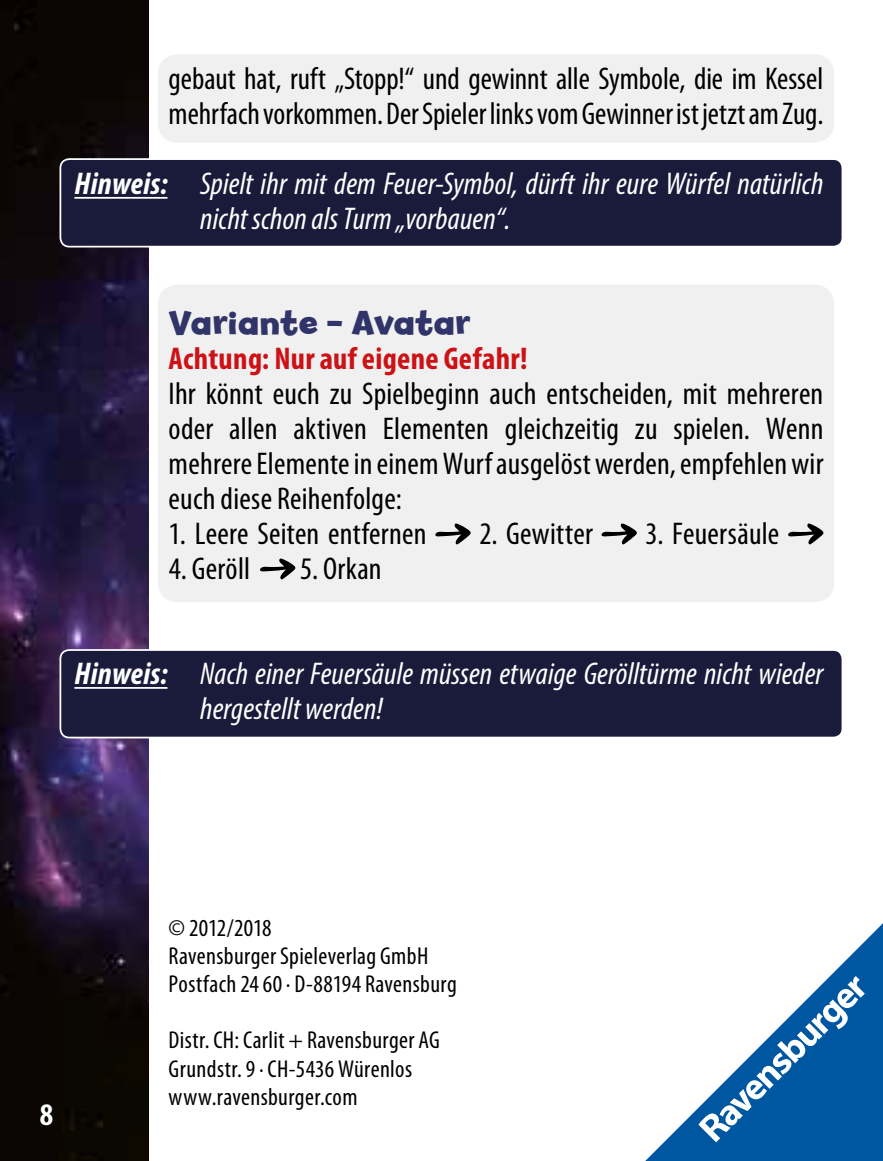
<style>
.page{position:relative;width:883px;height:1161px;background:#fff}
.page>*{position:absolute;margin:0;border:0;box-sizing:border-box;transform-origin:0 0}
.t1{font:700 35px "Billy";letter-spacing:.01em;color:#303469}
.t2{font:condensed 31.5px/35px "Myriad Pro";letter-spacing:.005em;color:#000}
.t3{font:italic condensed 31.5px/35px "Myriad Pro";letter-spacing:.005em;color:#fff}
.t4{font:700 condensed 31.5px "Myriad Pro";letter-spacing:.01em;color:#cc1216}
.t5{font:italic 700 condensed 31.5px "Myriad Pro";letter-spacing:.01em;color:#fff}
.t6{font:700 condensed 31.5px "Myriad Pro";color:#fff}
.t7{font:condensed 24.5px/28px "Myriad Pro";letter-spacing:.015em;color:#000}
</style>
<div class="page">
<img style="left:0;top:0;width:149px;height:1161px">
<div style="left:60px;top:159px;width:782px;height:88px;background:#1a1a3b;border-radius:9px"></div>
<div style="left:60px;top:158px;width:783px;height:89px;border:2px solid #fff;border-radius:9px"></div>
<div style="left:60px;top:650px;width:782px;height:87px;background:#1a1a3b;border-radius:9px"></div>
<div style="left:60px;top:649px;width:783px;height:89px;border:2px solid #fff;border-radius:9px"></div>
<div style="left:158px;top:285px;width:676px;height:317px;background:#f0f0f0;border-radius:20px"></div>
<div style="left:158px;top:54px;width:676px;height:89px;background:#f0f0f0;border-radius:20px"></div>
<svg style="left:435px;top:523px;width:36px;height:21px"></svg>
<svg style="left:601px;top:523px;width:36px;height:21px"></svg>
<svg style="left:788px;top:523px;width:36px;height:21px"></svg>
<svg style="left:260px;top:558px;width:36px;height:21px"></svg>
<hr style="left:74px;top:197px;width:94px;height:2px;background:#fff">
<hr style="left:74px;top:687px;width:94px;height:2px;background:#fff">
<svg style="left:645px;top:923px;width:238px;height:238px"></svg>
<svg style="left:698px;top:976px;width:167px;height:166px"></svg>
<p class="t2" style="left:169px;top:61px;width:656px">gebaut hat, ruft „Stopp!“ und gewinnt alle Symbole, die im Kessel mehrfach vorkommen. Der Spieler links vom Gewinner ist jetzt am Zug.</p>
<p class="t5" style="left:74px;top:164px;width:95px">Hinweis:</p>
<p class="t3" style="left:200px;top:166px;width:625px">Spielt ihr mit dem Feuer-Symbol, dürft ihr eure Würfel natürlich nicht schon als Turm „vorbauen“.</p>
<p class="t1" style="left:169px;top:303px;width:304px">Variante – Avatar</p>
<p class="t4" style="left:169px;top:339px;width:360px">Achtung: Nur auf eigene Gefahr!</p>
<p class="t2" style="left:169px;top:376px;width:656px;text-align:justify">Ihr könnt euch zu Spielbeginn auch entscheiden, mit mehreren oder allen aktiven Elementen gleichzeitig zu spielen. Wenn mehrere Elemente in einem Wurf ausgelöst werden, empfehlen wir euch diese Reihenfolge:</p>
<p class="t2" style="left:169px;top:516px;width:259px">1. Leere Seiten entfernen</p>
<p class="t2" style="left:479px;top:516px;width:115px">2. Gewitter</p>
<p class="t2" style="left:646px;top:516px;width:135px">3. Feuersäule</p>
<p class="t2" style="left:169px;top:551px;width:83px">4. Geröll</p>
<p class="t2" style="left:300px;top:551px;width:83px">5. Orkan</p>
<p class="t5" style="left:74px;top:654px;width:95px">Hinweis:</p>
<p class="t3" style="left:200px;top:656px;width:625px">Nach einer Feuersäule müssen etwaige Gerölltürme nicht wieder hergestellt werden!</p>
<p class="t6" style="left:40px;top:1095px;width:15px">8</p>
<p class="t7" style="left:169px;top:914px;width:290px">© 2012/2018<br>Ravensburger Spieleverlag GmbH<br>Postfach 24 60 · D-88194 Ravensburg</p>
<p class="t7" style="left:169px;top:1026px;width:273px">Distr. CH: Carlit + Ravensburger AG<br>Grundstr. 9 · CH-5436 Würenlos www.ravensburger.com</p>
</div>
